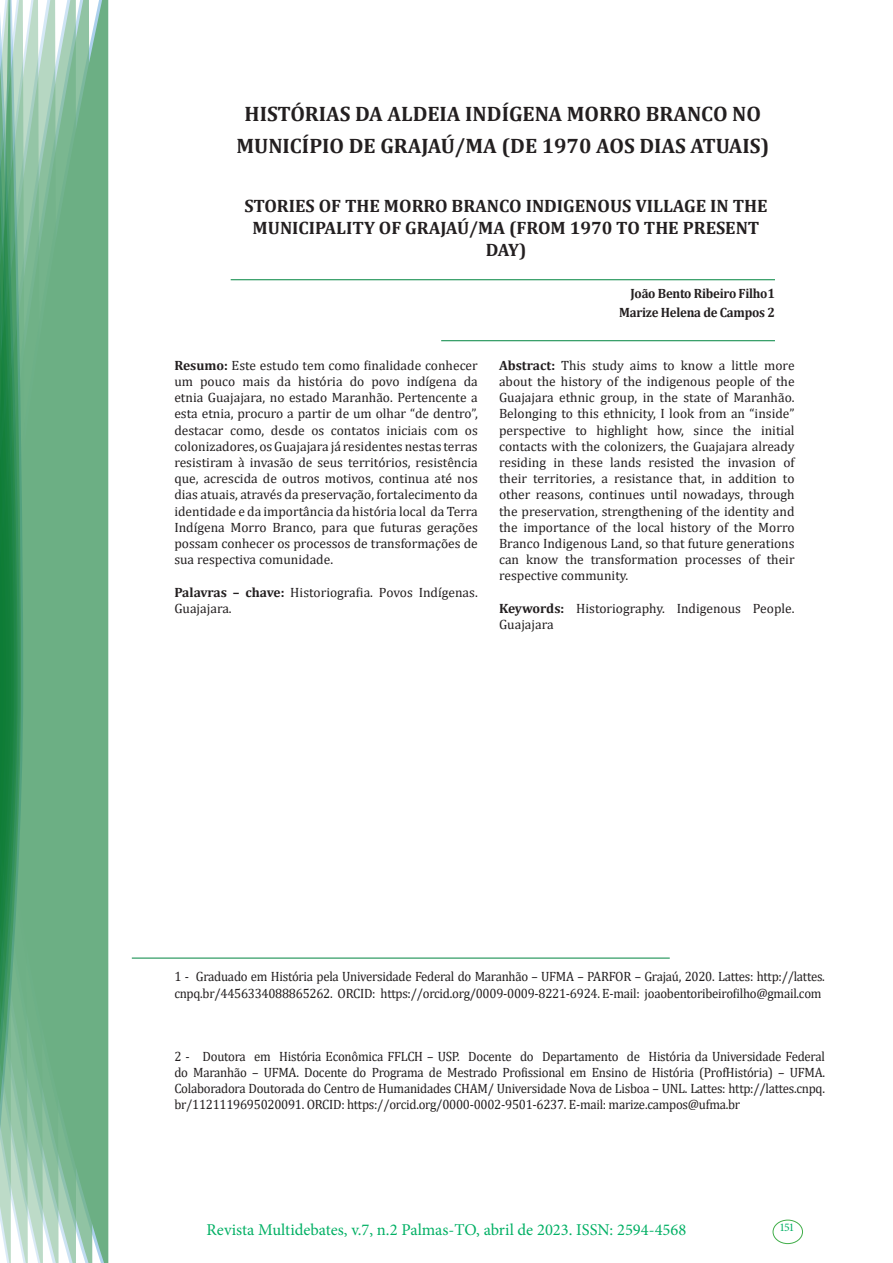
<style>
.page{position:relative;width:893px;height:1263px;background:#fff}
.page>*{position:absolute;margin:0;border:0;box-sizing:border-box;transform-origin:0 0}
.t1{font:700 21px/31.5px "Cambria";color:#231f20;text-align:center}
.t2{font:700 18px/21.6px "Cambria";color:#231f20;text-align:center}
.t3{font:16.5px "Minion Pro";color:#00b064}
.Currículo{font:13.5px/16.2px "Cambria";letter-spacing:-.02em;color:#231f20;text-align:justify}
.Currículo-2{font:13.5px/16.2px "Cambria";letter-spacing:-.02em;color:#231f20;scale:.95 1}
.Currículo-3{font:13.5px/16.2px "Cambria";color:#231f20}
.Autores{font:700 13.5px "Cambria";letter-spacing:-.02em;color:#231f20;scale:.95 1}
.t4{font:11.7px "Minion Pro";color:#00b064}
.s1{font-weight:700}
</style>
<div class="page">
<div style="left:95px;top:0;width:14px;height:1263px;background:#6caf84"></div>
<svg style="left:79px;top:0;width:16px;height:1263px;background:#71b289"></svg>
<svg style="left:62px;top:0;width:17px;height:1263px;background:#75b48c"></svg>
<svg style="left:45px;top:0;width:17px;height:1263px;background:#7cb792"></svg>
<svg style="left:30px;top:0;width:15px;height:1263px;background:#80ba96"></svg>
<svg style="left:0;top:0;width:30px;height:1263px;background:#61a97f"></svg>
<div style="left:772px;top:1219px;width:31px;height:25px;border:1px solid #40ae49;border-radius:50%"></div>
<hr style="left:132px;top:958px;width:538px;height:1px;background:#008540">
<hr style="left:231px;top:279px;width:544px;height:1px;background:#008540">
<hr style="left:441px;top:340px;width:334px;height:1px;background:#008540">
<p class="t1" style="left:236px;top:98px;width:534px">HISTÓRIAS DA ALDEIA INDÍGENA MORRO BRANCO NO<br>MUNICÍPIO DE GRAJAÚ/MA (DE 1970 AOS DIAS ATUAIS)</p>
<p class="t2" style="left:244px;top:195px;width:525px">STORIES OF THE MORRO BRANCO INDIGENOUS VILLAGE IN THE<br>MUNICIPALITY OF GRAJAÚ/MA (FROM 1970 TO THE PRESENT<br>DAY)</p>
<p class="Currículo" style="left:174px;top:357px;width:305px"><span class="s1">Resumo:</span> Este estudo tem como finalidade conhecer um pouco mais da história do povo indígena da etnia Guajajara, no estado Maranhão. Pertencente a esta etnia, procuro a partir de um olhar “de dentro”, destacar como, desde os contatos iniciais com os colonizadores, os Guajajara já residentes nestas terras resistiram à invasão de seus territórios, resistência que, acrescida de outros motivos, continua até nos dias atuais, através da preservação, fortalecimento da identidade e da importância da história local da Terra Indígena Morro Branco, para que futuras gerações possam conhecer os processos de transformações de sua respectiva comunidade.</p>
<p class="Currículo-3" style="left:174px;top:584px;width:305px"><span class="s1">Palavras – chave:</span> Historiografia. Povos Indígenas.<br>Guajajara.</p>
<p class="Autores" style="left:630px;top:283px;width:153px">João Bento Ribeiro Filho1</p>
<p class="Autores" style="left:619px;top:303px;width:165px">Marize Helena de Campos 2</p>
<p class="Currículo" style="left:499px;top:357px;width:297px"><span class="s1">Abstract:</span> This study aims to know a little more about the history of the indigenous people of the Guajajara ethnic group, in the state of Maranhão.<br>Belonging to this ethnicity, I look from an “inside” perspective to highlight how, since the initial contacts with the colonizers, the Guajajara already residing in these lands resisted the invasion of their territories, a resistance that, in addition to other reasons, continues until nowadays, through the preservation, strengthening of the identity and the importance of the local history of the Morro Branco Indigenous Land, so that future generations can know the transformation processes of their respective community.</p>
<p class="Currículo-3" style="left:499px;top:600px;width:297px"><span class="s1">Keywords:</span> Historiography. Indigenous People.<br>Guajajara</p>
<p class="Currículo-2" style="left:174px;top:968px;width:686px">1 - Graduado em História pela Universidade Federal do Maranhão – UFMA – PARFOR – Grajaú, 2020. Lattes: http://lattes. cnpq.br/4456334088865262. ORCID: https://orcid.org/0009-0009-8221-6924. E-mail: joaobentoribeirofilho@gmail.com</p>
<p class="Currículo-2" style="left:174px;top:1048px;width:686px;text-align:justify">2 - Doutora em História Econômica FFLCH – USP. Docente do Departamento de História da Universidade Federal do Maranhão – UFMA. Docente do Programa de Mestrado Profissional em Ensino de História (ProfHistória) – UFMA.<br>Colaboradora Doutorada do Centro de Humanidades CHAM/ Universidade Nova de Lisboa – UNL. Lattes: http://lattes.cnpq. br/1121119695020091. ORCID: https://orcid.org/0000-0002-9501-6237. E-mail: marize.campos@ufma.br</p>
<p class="t3" style="left:207px;top:1218px;width:481px">Revista Multidebates, v.7, n.2 Palmas-TO, abril de 2023. ISSN: 2594-4568</p>
<p class="t4" style="left:779px;top:1219px;width:16px">151</p>
</div>
